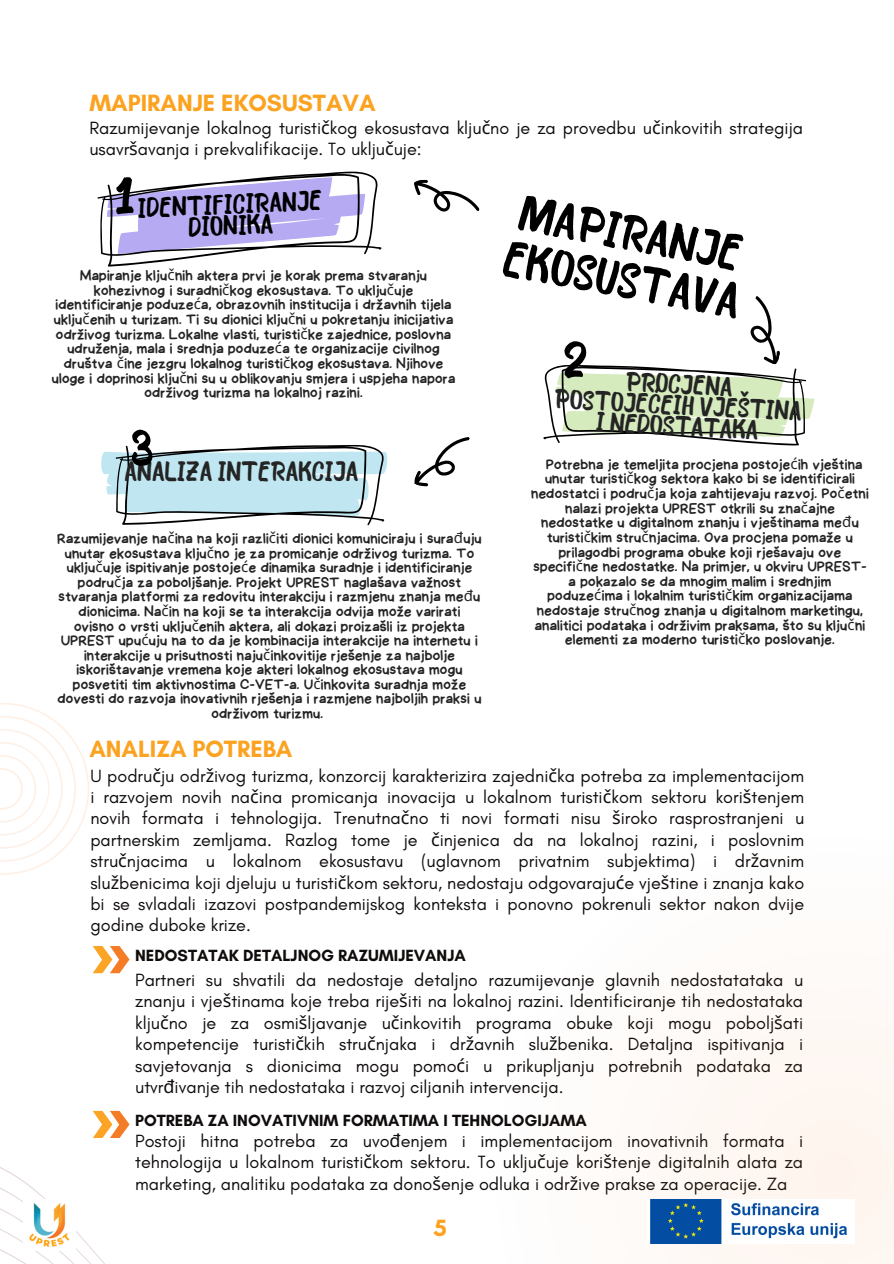
<style>
.page{position:relative;width:894px;height:1264px;background:#fff}
.page>*{position:absolute;margin:0;border:0;box-sizing:border-box;transform-origin:0 0}
.t1{font:49.2px "Bosk";color:#000}
.t2{font:27px/21.5px "Bosk";color:#000;text-align:center}
.t3{font:27px "Bosk";color:#242424}
.t4{font:26.55px/21px "Bosk";color:#242424;text-align:center}
.t5{font:700 24px "Glacial Indifference";color:#fba321}
.t6{font:18px/21.3px "Glacial Indifference";color:#0f0c0b;text-align:justify}
.t7{font:700 16.5px "Glacial Indifference";color:#0f0c0b}
.t8{font:15px/14.7px "Handyman";letter-spacing:.025em;color:#242424;text-align:center}
.s1{font-family:"Noto Sans"}
</style>
<div class="page">
<svg style="left:0;top:703px;width:89px;height:171px"></svg>
<svg style="left:414px;top:179px;width:65px;height:33px"></svg>
<svg style="left:414px;top:437px;width:56px;height:50px"></svg>
<svg style="left:92px;top:946px;width:37px;height:27px"></svg>
<svg style="left:93px;top:1110px;width:36px;height:27px"></svg>
<div style="left:650px;top:1020px;width:243px;height:243px;background:#fef7f3"></div>
<svg style="left:0;top:1167px;width:104px;height:96px"></svg>
<img style="left:650px;top:1199px;width:204px;height:43px">
<img style="left:24px;top:1199px;width:51px;height:51px">
<svg style="left:97px;top:171px;width:285px;height:95px"></svg>
<svg style="left:543px;top:296px;width:272px;height:150px"></svg>
<svg style="left:101px;top:445px;width:287px;height:81px"></svg>
<p class="t5" style="left:89px;top:88px;width:288px">MAPIRANJE EKOSUSTAVA</p>
<p class="t6" style="left:89px;top:117px;width:715px">Razumijevanje lokalnog turisti<span class="s1">č</span>kog ekosustava klju<span class="s1">č</span>no je za provedbu u<span class="s1">č</span>inkovitih strategija usavr<span class="s1">š</span>avanja i prekvalifikacije. To uklju<span class="s1">č</span>uje:</p>
<p class="t2" style="left:137px;top:199px;width:186px;rotate:-2deg">IDENTIFICIRANJE<br>DIONIKA</p>
<h2 class="t8" style="left:52px;top:268px;width:405px">Mapiranje klju<span class="s1">č</span>nih aktera prvi je korak prema stvaranju kohezivnog i suradni<span class="s1">č</span>kog ekosustava. To uklju<span class="s1">č</span>uje identificiranje poduze<span class="s1">ć</span>a, obrazovnih institucija i državnih tijela uklju<span class="s1">č</span>enih u turizam. Ti su dionici klju<span class="s1">č</span>ni u pokretanju inicijativa održivog turizma. Lokalne vlasti, turisti<span class="s1">č</span>ke zajednice, poslovna udruženja, mala i srednja poduze<span class="s1">ć</span>a te organizacije civilnog društva <span class="s1">č</span>ine jezgru lokalnog turisti<span class="s1">č</span>kog ekosustava. Njihove uloge i doprinosi klju<span class="s1">č</span>ni su u oblikovanju smjera i uspjeha napora održivog turizma na lokalnoj razini.</h2>
<p class="t3" style="left:124px;top:461px;width:236px">ANALIZA INTERAKCIJA</p>
<h1 class="t8" style="left:57px;top:531px;width:425px">Razumijevanje na<span class="s1">č</span>ina na koji razli<span class="s1">č</span>iti dionici komuniciraju i sura<span class="s1">đ</span>uju unutar ekosustava klju<span class="s1">č</span>no je za promicanje održivog turizma. To uklju<span class="s1">č</span>uje ispitivanje postoje<span class="s1">ć</span>e dinamika suradnje i identificiranje podru<span class="s1">č</span>ja za poboljšanje. Projekt UPREST naglašava važnost stvaranja platformi za redovitu interakciju i razmjenu znanja me<span class="s1">đ</span>u dionicima. Na<span class="s1">č</span>in na koji se ta interakcija odvija može varirati ovisno o vrsti uklju<span class="s1">č</span>enih aktera, ali dokazi proizašli iz projekta UPREST upu<span class="s1">ć</span>uju na to da je kombinacija interakcije na internetu i interakcije u prisutnosti naju<span class="s1">č</span>inkovitije rješenje za najbolje iskorištavanje vremena koje akteri lokalnog ekosustava mogu posvetiti tim aktivnostima C-VET-a. U<span class="s1">č</span>inkovita suradnja može dovesti do razvoja inovativnih rješenja i razmjene najboljih praksi u održivom turizmu.</h1>
<p class="t5" style="left:89px;top:734px;width:204px">ANALIZA POTREBA</p>
<p class="t1" style="left:523px;top:193px;width:227px;rotate:11deg">MAPIRANJE</p>
<p class="t1" style="left:508px;top:238px;width:241px;rotate:11deg">EKOSUSTAVA</p>
<p class="t4" style="left:556px;top:370px;width:249px;rotate:3deg">PROCJENA<br>POSTOJEĆEIH VJEŠTINA<br>I NEDOSTATAKA</p>
<p class="t8" style="left:531px;top:457px;width:339px">Potrebna je temeljita procjena postoje<span class="s1">ć</span>ih vještina unutar turisti<span class="s1">č</span>kog sektora kako bi se identificirali nedostatci i podru<span class="s1">č</span>ja koja zahtijevaju razvoj. Po<span class="s1">č</span>etni nalazi projekta UPREST otkrili su zna<span class="s1">č</span>ajne nedostatke u digitalnom znanju i vještinama me<span class="s1">đ</span>u turisti<span class="s1">č</span>kim stru<span class="s1">č</span>njacima. Ova procjena pomaže u prilagodbi programa obuke koji rješavaju ove specifi<span class="s1">č</span>ne nedostatke. Na primjer, u okviru UPREST&shy;a pokazalo se da mnogim malim i srednjim poduze<span class="s1">ć</span>ima i lokalnim turisti<span class="s1">č</span>kim organizacijama nedostaje stru<span class="s1">č</span>nog znanja u digitalnom marketingu, analitici podataka i održivim praksama, što su klju<span class="s1">č</span>ni elementi za moderno turisti<span class="s1">č</span>ko poslovanje.</p>
<h2 class="t6" style="left:90px;top:764px;width:715px">U podru<span class="s1">č</span>ju odr<span class="s1">ž</span>ivog turizma, konzorcij karakterizira zajedni<span class="s1">č</span>ka potreba za implementacijom i razvojem novih na<span class="s1">č</span>ina promicanja inovacija u lokalnom turisti<span class="s1">č</span>kom sektoru kori<span class="s1">š</span>tenjem novih formata i tehnologija. Trenutna<span class="s1">č</span>no ti novi formati nisu <span class="s1">š</span>iroko rasprostranjeni u partnerskim zemljama. Razlog tome je <span class="s1">č</span>injenica da na lokalnoj razini, i poslovnim stru<span class="s1">č</span>njacima u lokalnom ekosustavu (uglavnom privatnim subjektima) i dr<span class="s1">ž</span>avnim slu<span class="s1">ž</span>benicima koji djeluju u turisti<span class="s1">č</span>kom sektoru, nedostaju odgovaraju<span class="s1">ć</span>e vje<span class="s1">š</span>tine i znanja kako bi se svladali izazovi postpandemijskog konteksta i ponovno pokrenuli sektor nakon dvije godine duboke krize.</h2>
<p class="t7" style="left:135px;top:944px;width:332px">NEDOSTATAK DETALJNOG RAZUMIJEVANJA</p>
<p class="t6" style="left:135px;top:969px;width:669px">Partneri su shvatili da nedostaje detaljno razumijevanje glavnih nedostatataka u znanju i vje<span class="s1">š</span>tinama koje treba rije<span class="s1">š</span>iti na lokalnoj razini. Identificiranje tih nedostataka klju<span class="s1">č</span>no je za osmi<span class="s1">š</span>ljavanje u<span class="s1">č</span>inkovitih programa obuke koji mogu pobolj<span class="s1">š</span>ati kompetencije turisti<span class="s1">č</span>kih stru<span class="s1">č</span>njaka i dr<span class="s1">ž</span>avnih slu<span class="s1">ž</span>benika. Detaljna ispitivanja i savjetovanja s dionicima mogu pomo<span class="s1">ć</span>i u prikupljanju potrebnih podataka za utvr<span class="s1">đ</span>ivanje tih nedostataka i razvoj ciljanih intervencija.</p>
<p class="t7" style="left:135px;top:1109px;width:453px">POTREBA ZA INOVATIVNIM FORMATIMA I TEHNOLOGIJAMA</p>
<p class="t6" style="left:135px;top:1129px;width:669px">Postoji hitna potreba za uvo<span class="s1">đ</span>enjem i implementacijom inovativnih formata i tehnologija u lokalnom turisti<span class="s1">č</span>kom sektoru. To uklju<span class="s1">č</span>uje kori<span class="s1">š</span>tenje digitalnih alata za marketing, analitiku podataka za dono<span class="s1">š</span>enje odluka i odr<span class="s1">ž</span>ive prakse za operacije. Za</p>
<p class="t5" style="left:434px;top:1213px;width:15px">5</p>
</div>
